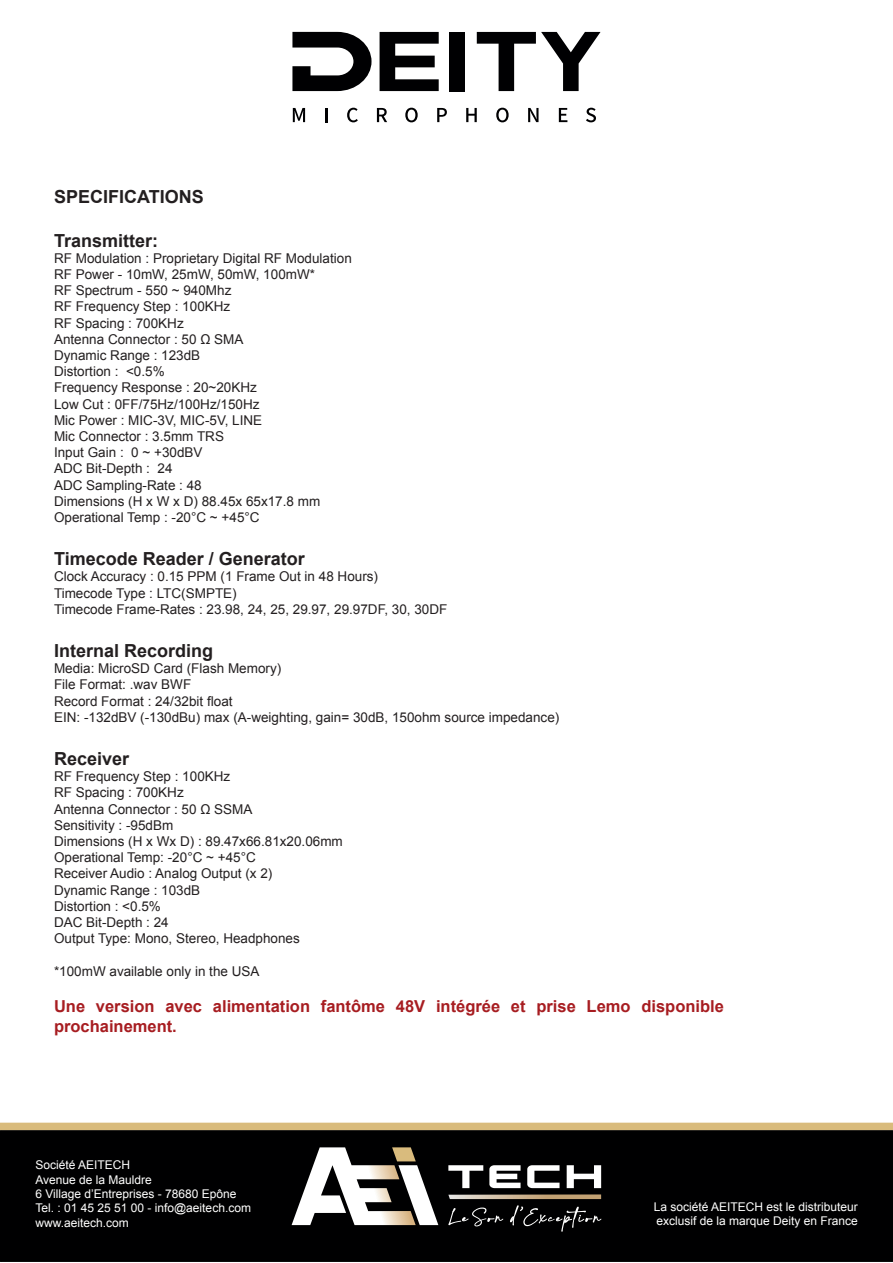
<style>
.page{position:relative;width:893px;height:1263px;background:#fff}
.page>*{position:absolute;margin:0;border:0;box-sizing:border-box;transform-origin:0 0}
.t1{font:700 18px "Arial";color:#231f20}
.t2{font:700 16.5px/19.8px "Arial";color:#a71d21}
.t3{font:13.5px/16.2px "Arial";color:#231f20}
.t4{font:12px/14.4px "Arial";color:#fff}
</style>
<div class="page">
<svg style="left:293px;top:108px;width:12px;height:14px"></svg>
<hr style="left:325px;top:108px;width:3px;height:14px;background:#000002">
<svg style="left:347px;top:108px;width:11px;height:14px"></svg>
<svg style="left:377px;top:108px;width:10px;height:14px"></svg>
<svg style="left:405px;top:108px;width:13px;height:14px"></svg>
<svg style="left:437px;top:108px;width:10px;height:14px"></svg>
<svg style="left:466px;top:108px;width:11px;height:14px"></svg>
<svg style="left:496px;top:108px;width:13px;height:14px"></svg>
<svg style="left:528px;top:108px;width:10px;height:14px"></svg>
<svg style="left:559px;top:108px;width:8px;height:14px"></svg>
<svg style="left:586px;top:108px;width:10px;height:14px"></svg>
<div style="left:449px;top:32px;width:16px;height:59px;background:#000002"></div>
<svg style="left:477px;top:32px;width:123px;height:59px"></svg>
<svg style="left:380px;top:32px;width:59px;height:59px"></svg>
<svg style="left:292px;top:32px;width:79px;height:59px"></svg>
<div style="left:0;top:1130px;width:893px;height:132px;background:#000001;border:2px solid #000001"></div>
<div style="left:0;top:1123px;width:893px;height:7px;background:#d9bb7c"></div>
<svg style="left:448px;top:1194px;width:153px;height:5px"></svg>
<svg style="left:448px;top:1165px;width:35px;height:23px"></svg>
<svg style="left:489px;top:1165px;width:32px;height:23px"></svg>
<svg style="left:527px;top:1165px;width:33px;height:23px"></svg>
<svg style="left:567px;top:1165px;width:34px;height:23px"></svg>
<svg style="left:292px;top:1147px;width:146px;height:78px"></svg>
<svg style="left:448px;top:1207px;width:55px;height:19px"></svg>
<svg style="left:510px;top:1205px;width:91px;height:26px"></svg>
<h1 class="t1" style="left:54px;top:185px;width:151px">SPECIFICATIONS</h1>
<h1 class="t1" style="left:54px;top:228px;width:106px">Transmitter:</h1>
<p class="t3" style="left:54px;top:250px;width:299px">RF Modulation : Proprietary Digital RF Modulation<br>RF Power - 10mW, 25mW, 50mW, 100mW*<br>RF Spectrum - 550 ~ 940Mhz<br>RF Frequency Step : 100KHz<br>RF Spacing : 700KHz<br>Antenna Connector : 50 Ω SMA<br>Dynamic Range : 123dB<br>Distortion : &lt;0.5%<br>Frequency Response : 20~20KHz<br>Low Cut : 0FF/75Hz/100Hz/150Hz<br>Mic Power : MIC-3V, MIC-5V, LINE<br>Mic Connector : 3.5mm TRS<br>Input Gain : 0 ~ +30dBV<br>ADC Bit-Depth : 24<br>ADC Sampling-Rate : 48<br>Dimensions (H x W x D) 88.45x 65x17.8 mm<br>Operational Temp : -20°C ~ +45°C</p>
<h1 class="t1" style="left:54px;top:547px;width:252px">Timecode Reader / Generator</h1>
<p class="t3" style="left:54px;top:569px;width:395px">Clock Accuracy : 0.15 PPM (1 Frame Out in 48 Hours)<br>Timecode Type : LTC(SMPTE)<br>Timecode Frame-Rates : 23.98, 24, 25, 29.97, 29.97DF, 30, 30DF</p>
<h1 class="t1" style="left:54px;top:639px;width:161px">Internal Recording</h1>
<p class="t3" style="left:54px;top:660px;width:507px">Media: MicroSD Card (Flash Memory)<br>File Format: .wav BWF<br>Record Format : 24/32bit float<br>EIN: -132dBV (-130dBu) max (A-weighting, gain= 30dB, 150ohm source impedance)</p>
<h1 class="t1" style="left:54px;top:747px;width:77px">Receiver</h1>
<p class="t3" style="left:54px;top:768px;width:290px">RF Frequency Step : 100KHz<br>RF Spacing : 700KHz<br>Antenna Connector : 50 Ω SSMA<br>Sensitivity : -95dBm<br>Dimensions (H x Wx D) : 89.47x66.81x20.06mm<br>Operational Temp: -20°C ~ +45°C<br>Receiver Audio : Analog Output (x 2)<br>Dynamic Range : 103dB<br>Distortion : &lt;0.5%<br>DAC Bit-Depth : 24<br>Output Type: Mono, Stereo, Headphones</p>
<p class="t3" style="left:54px;top:963px;width:207px">*100mW available only in the USA</p>
<p class="t2" style="left:54px;top:996px;width:671px">Une version avec alimentation fantôme 48V intégrée et prise Lemo disponible prochainement.</p>
<p class="t4" style="left:35px;top:1158px;width:217px">Société AEITECH<br>Avenue de la Mauldre<br>6 Village d’Entreprises - 78680 Epône<br>Tel. : 01 45 25 51 00 - info@aeitech.com www.aeitech.com</p>
<p class="t4" style="left:654px;top:1200px;width:206px">La société AEITECH est le distributeur exclusif de la marque Deity en France</p>
</div>
